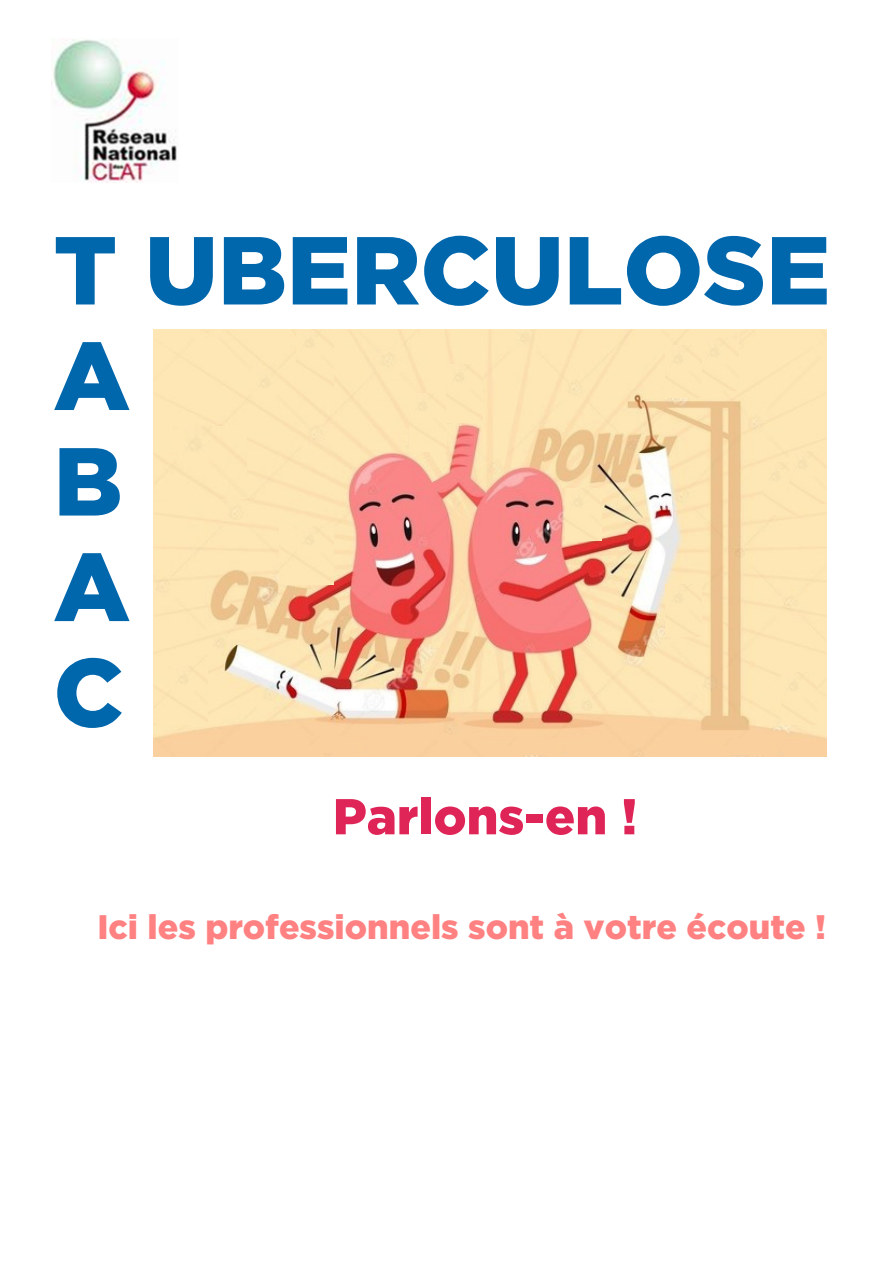
<style>
.page{position:relative;width:894px;height:1264px;background:#fff}
.page>*{position:absolute;margin:0;border:0;box-sizing:border-box;transform-origin:0 0}
.t1{font:900 96.3px "Gotham";color:#0067ad}
.t2{font:900 50.25px "Gotham";color:#df2558}
.t3{font:900 34.05px "Gotham";color:#ff8181}
</style>
<div class="page">
<img style="left:154px;top:329px;width:672px;height:427px">
<div style="left:154px;top:426px;width:92px;height:72px;background:#fee7b5"></div>
<div style="left:279px;top:526px;width:54px;height:58px;background:#fee7b5"></div>
<div style="left:154px;top:666px;width:53px;height:58px;background:#fee7b5"></div>
<div style="left:410px;top:393px;width:36px;height:58px;background:#fee7b5"></div>
<div style="left:446px;top:364px;width:36px;height:58px;background:#fee7b5"></div>
<div style="left:297px;top:329px;width:36px;height:58px;background:#fee7b5"></div>
<div style="left:665px;top:346px;width:36px;height:52px;background:#fee7b5"></div>
<div style="left:702px;top:338px;width:36px;height:52px;background:#fee7b5"></div>
<img style="left:763px;top:462px;width:36px;height:52px">
<div style="left:789px;top:451px;width:36px;height:52px;background:#fee7b5"></div>
<div style="left:665px;top:584px;width:36px;height:52px;background:#fee7b5"></div>
<div style="left:781px;top:672px;width:36px;height:52px;background:#fee7b5"></div>
<div style="left:565px;top:488px;width:36px;height:52px;background:#fee7b5"></div>
<img style="left:738px;top:732px;width:47px;height:13px">
<img style="left:724px;top:738px;width:57px;height:16px">
<img style="left:508px;top:738px;width:58px;height:16px">
<img style="left:311px;top:736px;width:58px;height:16px">
<img style="left:51px;top:39px;width:126px;height:143px">
<p class="t1" style="left:53px;top:212px;width:778px">T UBERCULOSE</p>
<p class="t1" style="left:53px;top:317px;width:78px">A</p>
<p class="t1" style="left:53px;top:423px;width:70px">B</p>
<p class="t1" style="left:53px;top:528px;width:78px">A</p>
<p class="t1" style="left:53px;top:634px;width:72px">C</p>
<p class="t2" style="left:333px;top:786px;width:306px">Parlons-en !</p>
<p class="t3" style="left:97px;top:906px;width:730px">Ici les professionnels sont à votre écoute !</p>
</div>
